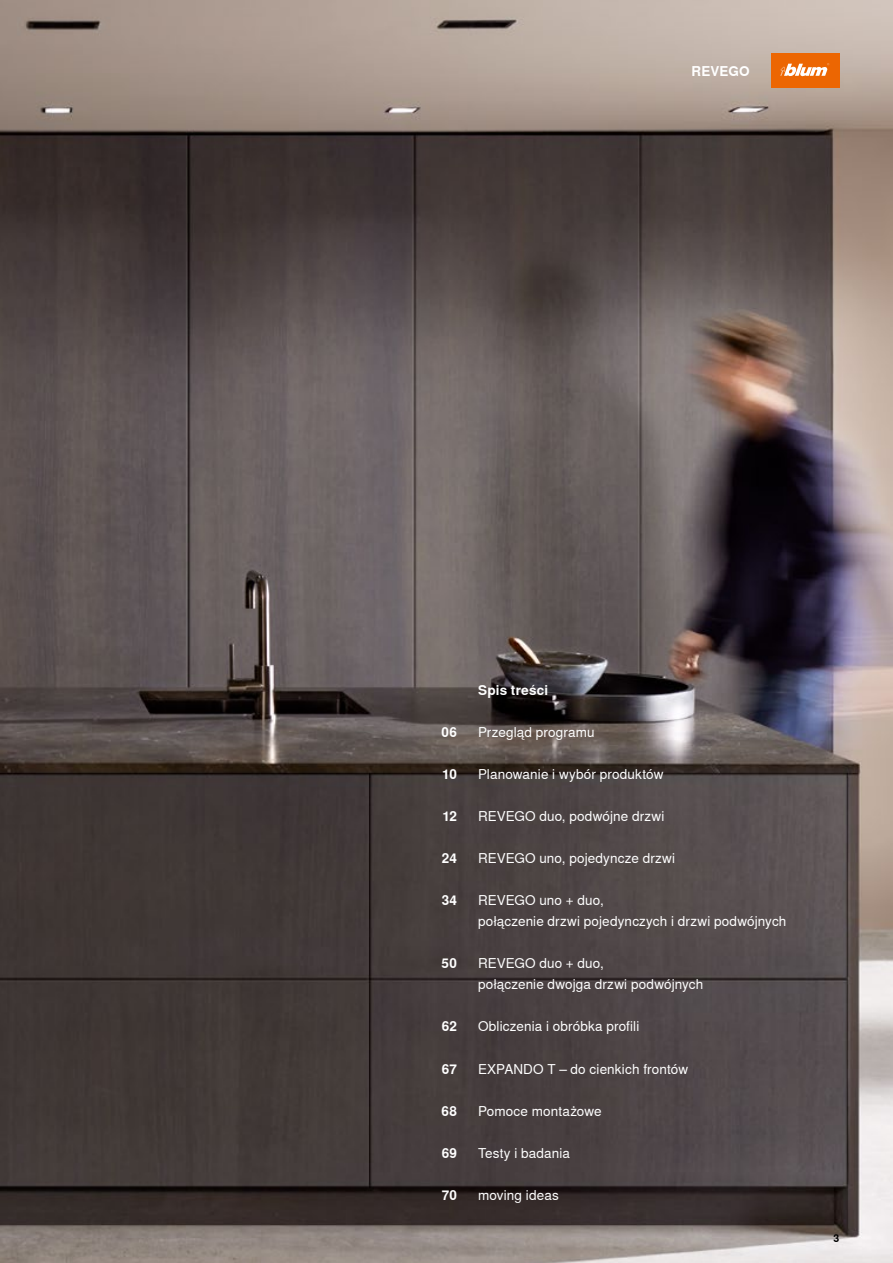
<style>
.page{position:relative;width:893px;height:1263px;background:#fff}
.page>*{position:absolute;margin:0;border:0;box-sizing:border-box;transform-origin:0 0}
._09_Copy_White_Regular{font:13.5px/21px "Nimbus Sans Global";letter-spacing:.01em;color:#fff}
._09_Content_White_Bold_Right{font:700 13.5px "Nimbus Sans Global";letter-spacing:.015em;color:#fff}
._09_Copy_White_Bold{font:700 13.5px "Nimbus Sans Global";letter-spacing:.015em;color:#fff}
._09_Category_White_Bold{font:700 13.5px "Nimbus Sans Global";letter-spacing:.01em;color:#fff}
.t1{font:700 10.5px "Nimbus Sans Global";color:#000}
</style>
<div class="page">
<img style="left:0;top:0;width:893px;height:1263px">
<div style="left:771px;top:54px;width:68px;height:34px;background:#ec6602"></div>
<svg style="left:780px;top:63px;width:49px;height:13px"></svg>
<p class="_09_Category_White_Bold" style="left:691px;top:63px;width:60px">REVEGO</p>
<p class="_09_Content_White_Bold_Right" style="left:442px;top:724px;width:17px">06</p>
<p class="_09_Content_White_Bold_Right" style="left:442px;top:766px;width:16px">10</p>
<p class="_09_Content_White_Bold_Right" style="left:442px;top:808px;width:16px">12</p>
<p class="_09_Content_White_Bold_Right" style="left:442px;top:850px;width:17px">24</p>
<p class="_09_Content_White_Bold_Right" style="left:442px;top:892px;width:17px">34</p>
<p class="_09_Content_White_Bold_Right" style="left:442px;top:956px;width:17px">50</p>
<p class="_09_Content_White_Bold_Right" style="left:442px;top:1019px;width:17px">62</p>
<p class="_09_Content_White_Bold_Right" style="left:442px;top:1061px;width:17px">67</p>
<p class="_09_Content_White_Bold_Right" style="left:442px;top:1103px;width:17px">68</p>
<p class="_09_Content_White_Bold_Right" style="left:442px;top:1145px;width:17px">69</p>
<p class="_09_Content_White_Bold_Right" style="left:442px;top:1187px;width:17px">70</p>
<p class="_09_Copy_White_Bold" style="left:478px;top:682px;width:72px">Spis treści</p>
<p class="_09_Copy_White_Regular" style="left:478px;top:721px;width:118px">Przegląd programu</p>
<p class="_09_Copy_White_Regular" style="left:478px;top:764px;width:187px">Planowanie i wybór produktów</p>
<p class="_09_Copy_White_Regular" style="left:478px;top:806px;width:188px">REVEGO duo, podwójne drzwi</p>
<p class="_09_Copy_White_Regular" style="left:478px;top:848px;width:199px">REVEGO uno, pojedyncze drzwi</p>
<p class="_09_Copy_White_Regular" style="left:478px;top:890px;width:310px">REVEGO uno + duo,<br>połączenie drzwi pojedynczych i drzwi podwójnych</p>
<p class="_09_Copy_White_Regular" style="left:478px;top:953px;width:227px">REVEGO duo + duo,<br>połączenie dwojga drzwi podwójnych</p>
<p class="_09_Copy_White_Regular" style="left:478px;top:1016px;width:163px">Obliczenia i obróbka profili</p>
<p class="_09_Copy_White_Regular" style="left:478px;top:1058px;width:212px">EXPANDO T – do cienkich frontów</p>
<p class="_09_Copy_White_Regular" style="left:478px;top:1100px;width:125px">Pomoce montażowe</p>
<p class="_09_Copy_White_Regular" style="left:478px;top:1142px;width:93px">Testy i badania</p>
<p class="_09_Copy_White_Regular" style="left:478px;top:1184px;width:82px">moving ideas</p>
<p class="t1" style="left:833px;top:1232px;width:7px">3</p>
</div>
